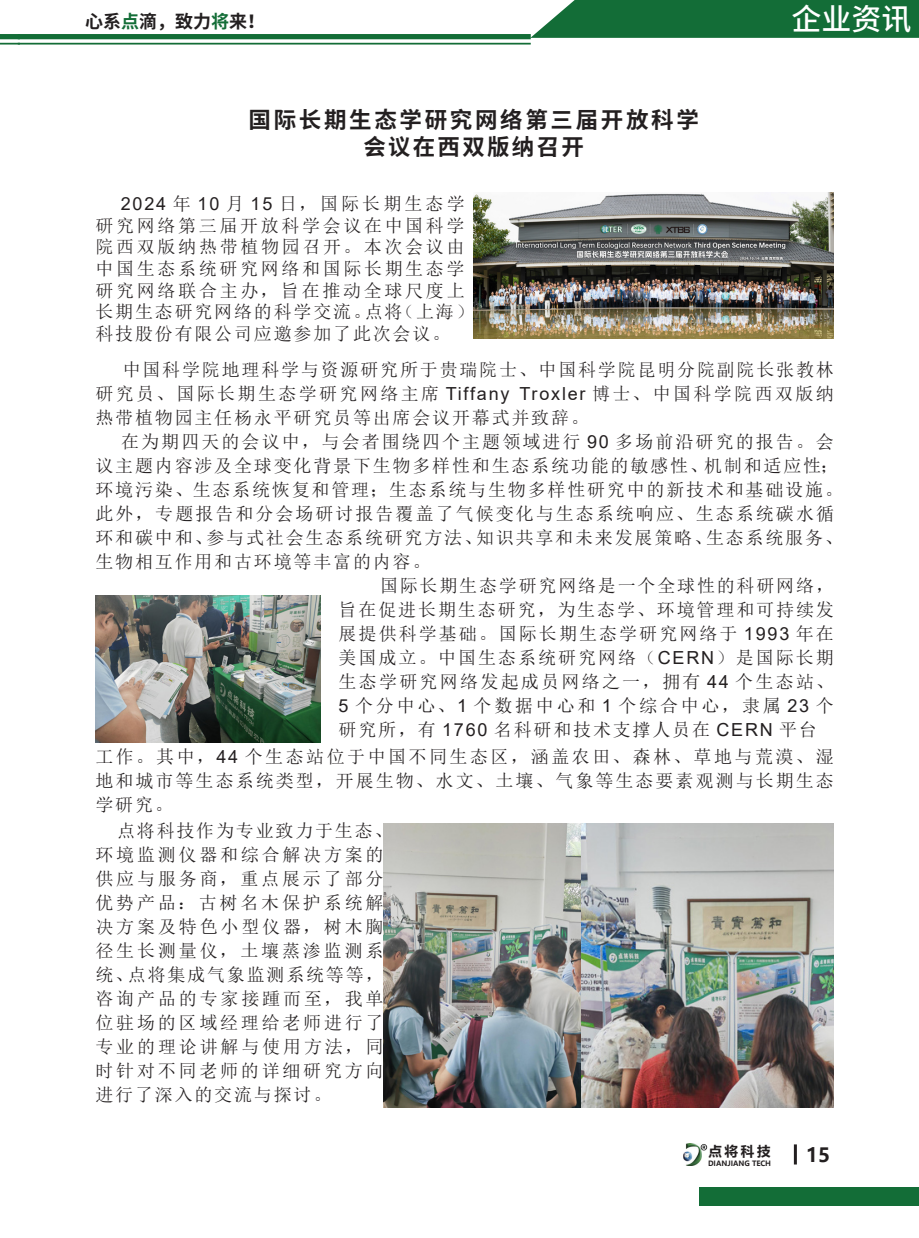
<style>
.page{position:relative;width:919px;height:1238px;background:#fff}
.page>*{position:absolute;margin:0;border:0;box-sizing:border-box;transform-origin:0 0}
.t1{font:500 30px "Source Han Sans CN";color:#fff}
.t2{font:700 22.5px/27px "Source Han Sans CN";letter-spacing:.12em;color:#231f20;text-align:center}
.t3{font:700 19.5px "Microsoft Ya Hei";color:#231f20}
.t4{font:18px/24px "Sim Sun";letter-spacing:.115em;color:#231f20;text-align:justify}
.t5{font:18px/24px "Sim Sun";letter-spacing:.155em;color:#231f20}
.t6{font:18px/21.6px "Sim Sun";letter-spacing:.145em;color:#231f20}
.t7{font:700 18px "Source Han Sans CN";color:#231f20}
.t8{font:700 13.5px "Microsoft Ya Hei";color:#231f20}
.t9{font:700 7.2px "Microsoft Ya Hei";color:#231f20}
.s1{color:#136d37}
.s2{font-family:"Arial"}
</style>
<div class="page">
<svg style="left:530px;top:0;width:388px;height:38px"></svg>
<div style="left:699px;top:1186px;width:219px;height:19px;background:#136d37"></div>
<img style="left:683px;top:1143px;width:18px;height:22px">
<hr style="left:793px;top:1144px;width:3px;height:20px;background:#231f20">
<svg style="left:701px;top:1144px;width:6px;height:6px"></svg>
<div style="left:0;top:34px;width:20px;height:5px;background:#136d37"></div>
<hr style="left:0;top:43px;width:20px;height:2px;background:#136d37">
<div style="left:18px;top:34px;width:512px;height:5px;background:#136d37"></div>
<hr style="left:18px;top:43px;width:512px;height:2px;background:#136d37">
<img style="left:473px;top:192px;width:360px;height:146px">
<img style="left:95px;top:595px;width:225px;height:147px">
<img style="left:383px;top:823px;width:198px;height:284px">
<img style="left:581px;top:823px;width:252px;height:284px">
<p class="t7" style="left:85px;top:11px;width:181px">心系<span class="s1">点</span>滴，致力<span class="s1">将</span>来！</p>
<h1 class="t1" style="left:791px;top:3px;width:121px">企业资讯</h1>
<p class="t2" style="left:248px;top:106px;width:452px">国际长期生态学研究网络第三届开放科学会议在西双版纳召开</p>
<p class="t6" style="left:95px;top:193px;width:380px;text-indent:25px"><span class="s2">2024</span> 年 <span class="s2">10</span> 月 <span class="s2">15</span> 日，国际长期生态学研究网络第三届开放科学会议在中国科学院西双版纳热带植物园召开。本次会议由中国生态系统研究网络和国际长期生态学研究网络联合主办，旨在推动全球尺度上长期生态研究网络的科学交流。点将（上海）科技股份有限公司应邀参加了此次会议。</p>
<p class="t4" style="left:95px;top:357px;width:740px;text-indent:27px">中国科学院地理科学与资源研究所于贵瑞院士、中国科学院昆明分院副院长张教林研究员、国际长期生态学研究网络主席 <span class="s2">Tiffany Troxler</span> 博士、中国科学院西双版纳热带植物园主任杨永平研究员等出席会议开幕式并致辞。</p>
<p class="t4" style="left:95px;top:429px;width:748px;text-align:left;text-indent:26px">在为期四天的会议中，与会者围绕四个主题领域进行 <span class="s2">90</span> 多场前沿研究的报告。会议主题内容涉及全球变化背景下生物多样性和生态系统功能的敏感性、机制和适应性；环境污染、生态系统恢复和管理；生态系统与生物多样性研究中的新技术和基础设施。此外，专题报告和分会场研讨报告覆盖了气候变化与生态系统响应、生态系统碳水循环和碳中和、参与式社会生态系统研究方法、知识共享和未来发展策略、生态系统服务、生物相互作用和古环境等丰富的内容。</p>
<p class="t4" style="left:338px;top:573px;width:497px;text-indent:41px">国际长期生态学研究网络是一个全球性的科研网络，旨在促进长期生态研究，为生态学、环境管理和可持续发展提供科学基础。国际长期生态学研究网络于 <span class="s2">1993</span> 年在美国成立。中国生态系统研究网络（<span class="s2">CERN</span>）是国际长期生态学研究网络发起成员网络之一，拥有 <span class="s2">44</span> 个生态站、<span class="s2">5</span> 个分中心、<span class="s2">1</span> 个数据中心和 <span class="s2">1</span> 个综合中心，隶属 <span class="s2">23</span> 个研究所，有 <span class="s2">1760</span> 名科研和技术支撑人员在 <span class="s2">CERN</span> 平台</p>
<p class="t4" style="left:95px;top:744px;width:740px">工作。其中，<span class="s2">44</span> 个生态站位于中国不同生态区，涵盖农田、森林、草地与荒漠、湿地和城市等生态系统类型，开展生物、水文、土壤、气象等生态要素观测与长期生态学研究。</p>
<p class="t5" style="left:95px;top:818px;width:299px;text-indent:22px">点将科技作为专业致力于生态、环境监测仪器和综合解决方案的供应与服务商，重点展示了部分优势产品：古树名木保护系统解决方案及特色小型仪器，树木胸径生长测量仪，土壤蒸渗监测系统、点将集成气象监测系统等等，咨询产品的专家接踵而至，我单位驻场的区域经理给老师进行了专业的理论讲解与使用方法，同时针对不同老师的详细研究方向进行了深入的交流与探讨。</p>
<p class="t8" style="left:708px;top:1141px;width:64px">点将科技</p>
<p class="t9" style="left:708px;top:1157px;width:65px">DIANJIANG TECH</p>
<p class="t3" style="left:806px;top:1141px;width:26px">15</p>
</div>
